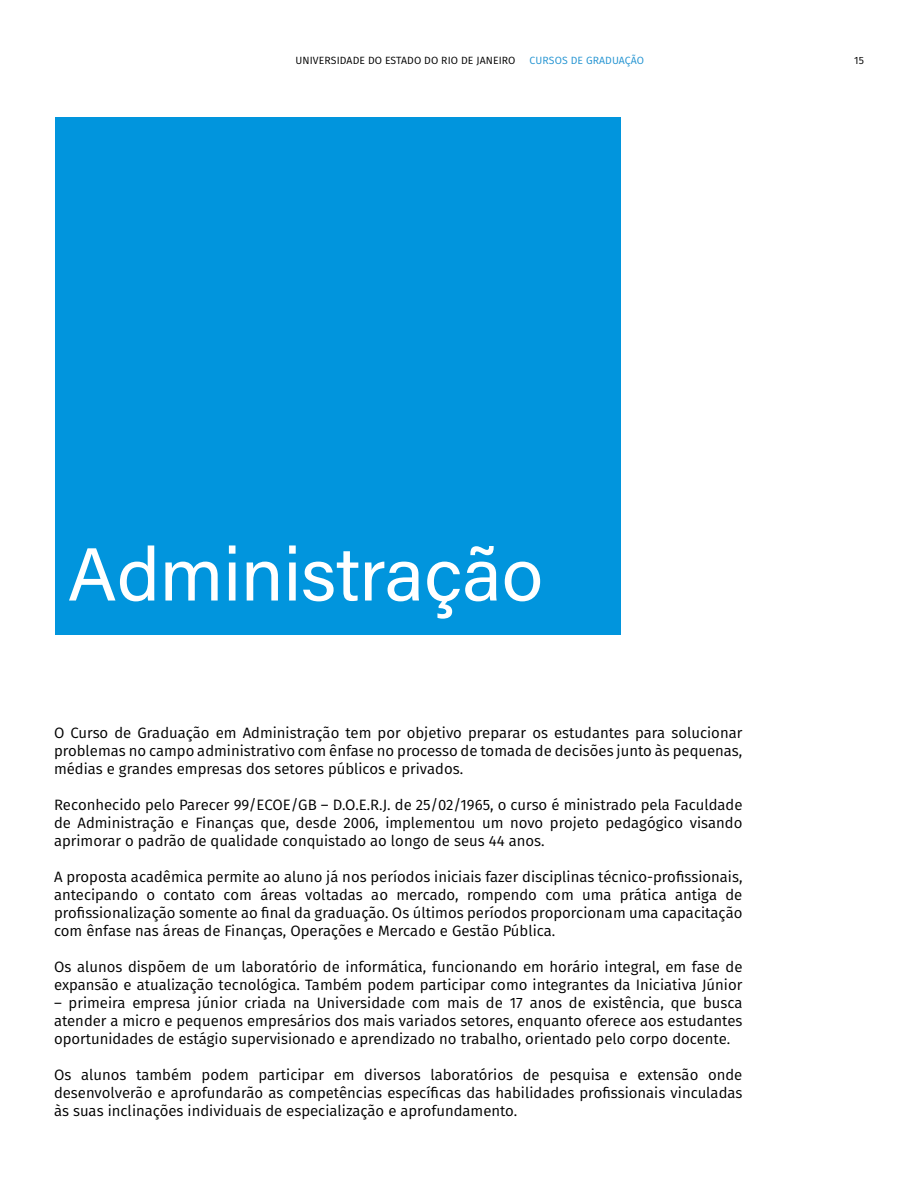
<style>
.page{position:relative;width:918px;height:1188px;background:#fff}
.page>*{position:absolute;margin:0;border:0;box-sizing:border-box;transform-origin:0 0}
.t1{font:75px "Acumin Pro";color:#fff}
.t2{font:15px/18px "Fira Sans";color:#000;text-align:justify}
.t3{font:10.5px "Fira Sans";letter-spacing:.01em;color:#000}
.t4{font:10.5px "Fira Sans";letter-spacing:.01em;color:#2293d1}
</style>
<div class="page">
<div style="left:56px;top:117px;width:565px;height:517px;background:#0195dd"></div>
<p class="t3" style="left:296px;top:52px;width:221px">UNIVERSIDADE DO ESTADO DO RIO DE JANEIRO</p>
<p class="t4" style="left:530px;top:52px;width:116px">CURSOS DE GRADUAÇÃO</p>
<p class="t3" style="left:854px;top:52px;width:11px">15</p>
<h1 class="t1" style="left:68px;top:522px;width:477px">Administração</h1>
<p class="t2" style="left:54px;top:723px;width:690px">O Curso de Graduação em Administração tem por objetivo preparar os estudantes para solucionar problemas no campo administrativo com ênfase no processo de tomada de decisões junto às pequenas, médias e grandes empresas dos setores públicos e privados.</p>
<p class="t2" style="left:54px;top:795px;width:690px">Reconhecido pelo Parecer 99/ECOE/GB – D.O.E.R.J. de 25/02/1965, o curso é ministrado pela Faculdade de Administração e Finanças que, desde 2006, implementou um novo projeto pedagógico visando aprimorar o padrão de qualidade conquistado ao longo de seus 44 anos.</p>
<p class="t2" style="left:54px;top:867px;width:690px">A proposta acadêmica permite ao aluno já nos períodos iniciais fazer disciplinas técnico-profissionais, antecipando o contato com áreas voltadas ao mercado, rompendo com uma prática antiga de profissionalização somente ao final da graduação. Os últimos períodos proporcionam uma capacitação com ênfase nas áreas de Finanças, Operações e Mercado e Gestão Pública.</p>
<p class="t2" style="left:54px;top:957px;width:690px">Os alunos dispõem de um laboratório de informática, funcionando em horário integral, em fase de expansão e atualização tecnológica. Também podem participar como integrantes da Iniciativa Júnior</p>
<p class="t2" style="left:54px;top:993px;width:690px">– primeira empresa júnior criada na Universidade com mais de 17 anos de existência, que busca atender a micro e pequenos empresários dos mais variados setores, enquanto oferece aos estudantes oportunidades de estágio supervisionado e aprendizado no trabalho, orientado pelo corpo docente.</p>
<p class="t2" style="left:54px;top:1065px;width:690px">Os alunos também podem participar em diversos laboratórios de pesquisa e extensão onde desenvolverão e aprofundarão as competências específicas das habilidades profissionais vinculadas às suas inclinações individuais de especialização e aprofundamento.</p>
</div>
